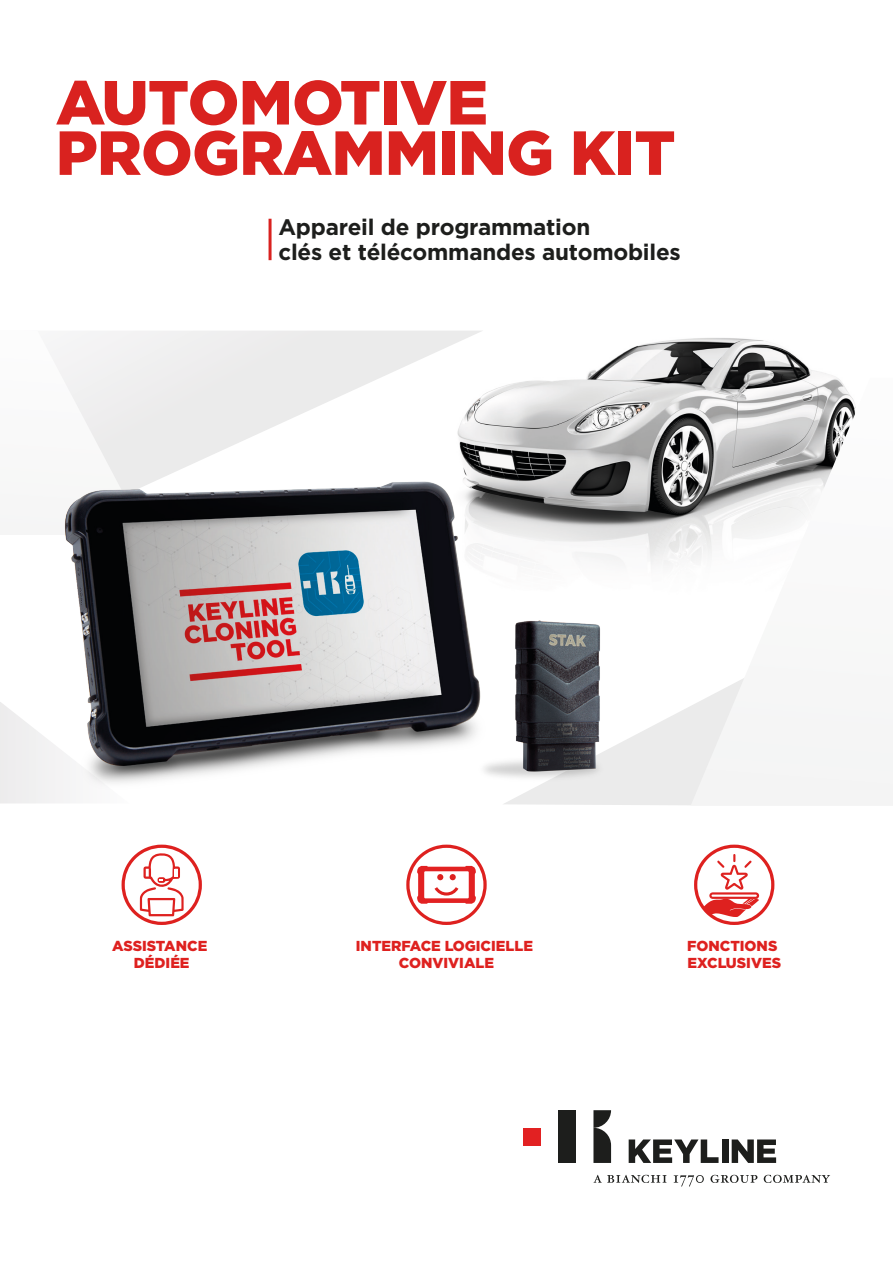
<style>
.page{position:relative;width:893px;height:1263px;background:#fff}
.page>*{position:absolute;margin:0;border:0;box-sizing:border-box;transform-origin:0 0}
.t1{font:900 62.1px/50.4px "Gotham HTF";letter-spacing:-.01em;color:#d9221f}
.t2{font:700 22.35px/25.5px "Gotham HTF";letter-spacing:-.01em;color:#1d1e1c}
.t3{font:900 14.4px/17.4px "Gotham HTF";color:#de211f;text-align:center}
</style>
<div class="page">
<svg style="left:593px;top:1175px;width:74px;height:8px"></svg>
<svg style="left:674px;top:1175px;width:30px;height:11px"></svg>
<svg style="left:710px;top:1175px;width:47px;height:8px"></svg>
<svg style="left:764px;top:1175px;width:66px;height:8px"></svg>
<svg style="left:593px;top:1110px;width:18px;height:53px"></svg>
<div style="left:558px;top:1110px;width:18px;height:53px;background:#1d1e1c"></div>
<div style="left:523px;top:1128px;width:18px;height:17px;background:#e22122"></div>
<svg style="left:629px;top:1139px;width:89px;height:24px"></svg>
<div style="left:722px;top:1139px;width:6px;height:24px;background:#1d1e1c"></div>
<svg style="left:732px;top:1139px;width:44px;height:24px"></svg>
<svg style="left:694px;top:845px;width:80px;height:80px"></svg>
<svg style="left:122px;top:845px;width:80px;height:80px"></svg>
<hr style="left:269px;top:219px;width:3px;height:41px;background:#d9221f">
<img style="left:483px;top:338px;width:354px;height:227px">
<svg style="left:145px;top:331px;width:338px;height:118px"></svg>
<svg style="left:528px;top:706px;width:163px;height:99px"></svg>
<svg style="left:691px;top:378px;width:202px;height:427px"></svg>
<svg style="left:50px;top:331px;width:95px;height:118px"></svg>
<div style="left:0;top:702px;width:19px;height:101px;background:#eeedee"></div>
<img style="left:19px;top:449px;width:509px;height:356px">
<img style="left:477px;top:620px;width:127px;height:162px">
<svg style="left:406px;top:845px;width:81px;height:80px"></svg>
<h1 class="t1" style="left:56px;top:76px;width:621px">AUTOMOTIVE<br>PROGRAMMING KIT</h1>
<h2 class="t2" style="left:278px;top:213px;width:404px">Appareil de programmation<br>clés et télécommandes automobiles</h2>
<p class="t3" style="left:112px;top:937px;width:97px">ASSISTANCE<br>DÉDIÉE</p>
<p class="t3" style="left:356px;top:937px;width:179px">INTERFACE LOGICIELLE<br>CONVIVIALE</p>
<p class="t3" style="left:687px;top:937px;width:96px;text-align:left">FONCTIONS<br>EXCLUSIVES</p>
</div>
